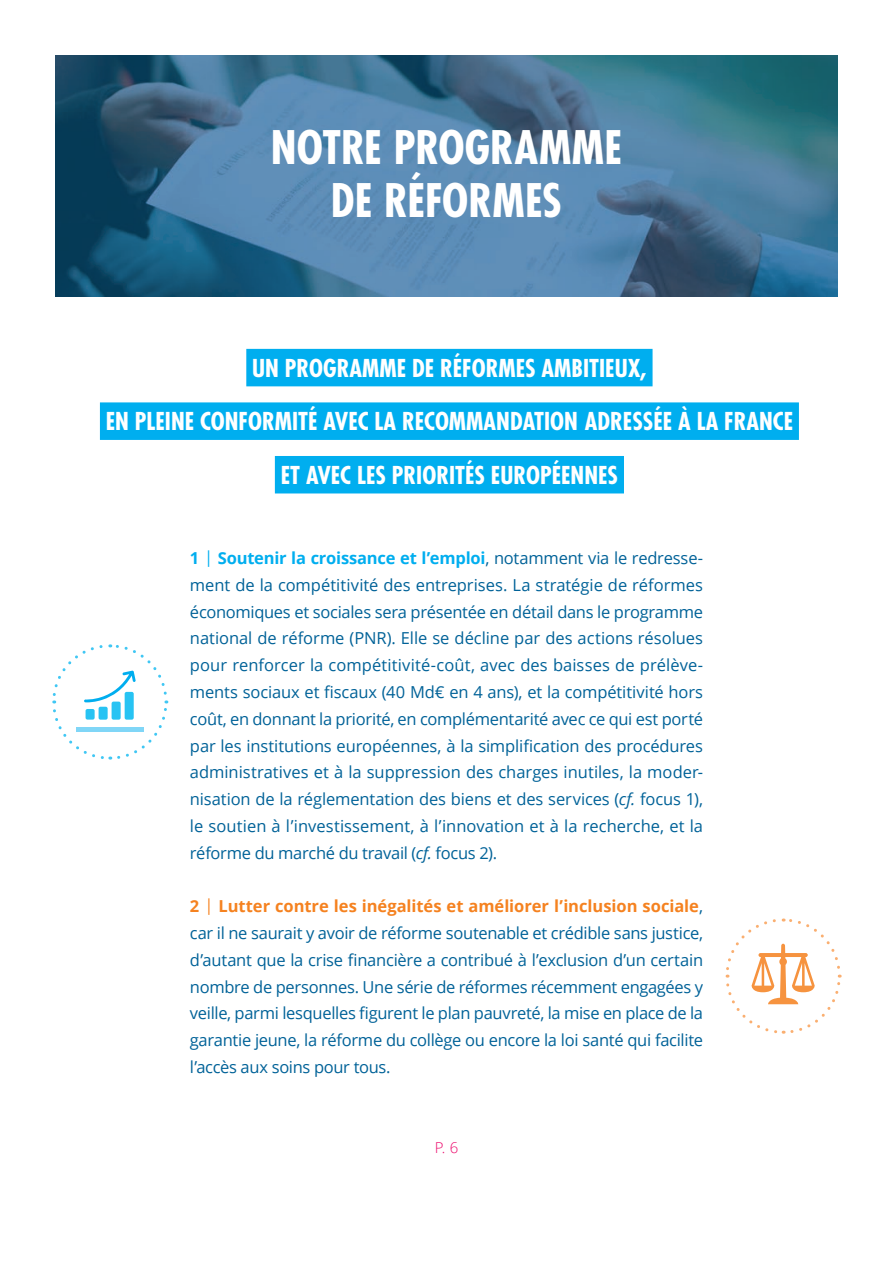
<style>
.page{position:relative;width:893px;height:1263px;background:#fff}
.page>*{position:absolute;margin:0;border:0;box-sizing:border-box;transform-origin:0 0}
.t1{font:700 condensed 45px/53.6px "Futura";color:#fff;text-align:center}
.t2{font:700 condensed 24px "Futura";color:#fff}
.t3{font:16.5px/26.8px "Open Sans";letter-spacing:-.02em;color:#006298;text-align:justify}
.t4{font:300 15px "Open Sans";color:#ec0a6c}
.s1{font-weight:700;color:#00aeef}
.s2{color:#00aeef}
.s3{font-style:italic}
.s4{font-weight:700;color:#f58220}
.s5{color:#f58220}
</style>
<div class="page">
<hr style="left:892px;top:528px;width:1px;height:735px;background:#fdeff0">
<div style="left:246px;top:349px;width:407px;height:37px;background:#00aeef"></div>
<div style="left:100px;top:402px;width:699px;height:38px;background:#00aeef"></div>
<div style="left:275px;top:456px;width:349px;height:37px;background:#00aeef"></div>
<svg style="left:52px;top:644px;width:117px;height:116px"></svg>
<svg style="left:725px;top:918px;width:117px;height:116px"></svg>
<img style="left:55px;top:55px;width:783px;height:241px">
<h1 class="t1" style="left:271px;top:120px;width:353px">NOTRE PROGRAMME<br>DE RÉFORMES</h1>
<h2 class="t2" style="left:252px;top:352px;width:396px">UN PROGRAMME DE RÉFORMES AMBITIEUX,</h2>
<h2 class="t2" style="left:106px;top:406px;width:689px">EN PLEINE CONFORMITÉ AVEC LA RECOMMANDATION ADRESSÉE À LA FRANCE</h2>
<h2 class="t2" style="left:281px;top:459px;width:339px">ET AVEC LES PRIORITÉS EUROPÉENNES</h2>
<p class="t3" style="left:190px;top:544px;width:515px"><span class="s1">1</span> <span class="s2">|</span> <span class="s1">Soutenir la croissance et l’emploi</span>, notamment via le redresse&shy;ment de la compétitivité des entreprises. La stratégie de réformes économiques et sociales sera présentée en détail dans le programme national de réforme (PNR). Elle se décline par des actions résolues pour renforcer la compétitivité-coût, avec des baisses de prélève&shy;ments sociaux et fiscaux (40 Md€ en 4 ans), et la compétitivité hors coût, en donnant la priorité, en complémentarité avec ce qui est porté par les institutions européennes, à la simplification des procédures administratives et à la suppression des charges inutiles, la moder&shy;nisation de la réglementation des biens et des services (<span class="s3">cf.</span> focus 1), le soutien à l’investissement, à l’innovation et à la recherche, et la réforme du marché du travail (<span class="s3">cf.</span> focus 2).</p>
<p class="t3" style="left:190px;top:892px;width:515px"><span class="s4">2</span> <span class="s5">|</span> <span class="s4">Lutter contre les inégalités et améliorer l’inclusion sociale</span>, car il ne saurait y avoir de réforme soutenable et crédible sans justice, d’autant que la crise financière a contribué à l’exclusion d’un certain nombre de personnes. Une série de réformes récemment engagées y veille, parmi lesquelles figurent le plan pauvreté, la mise en place de la garantie jeune, la réforme du collège ou encore la loi santé qui facilite l’accès aux soins pour tous.</p>
<p class="t4" style="left:435px;top:1137px;width:25px">P. 6</p>
</div>
